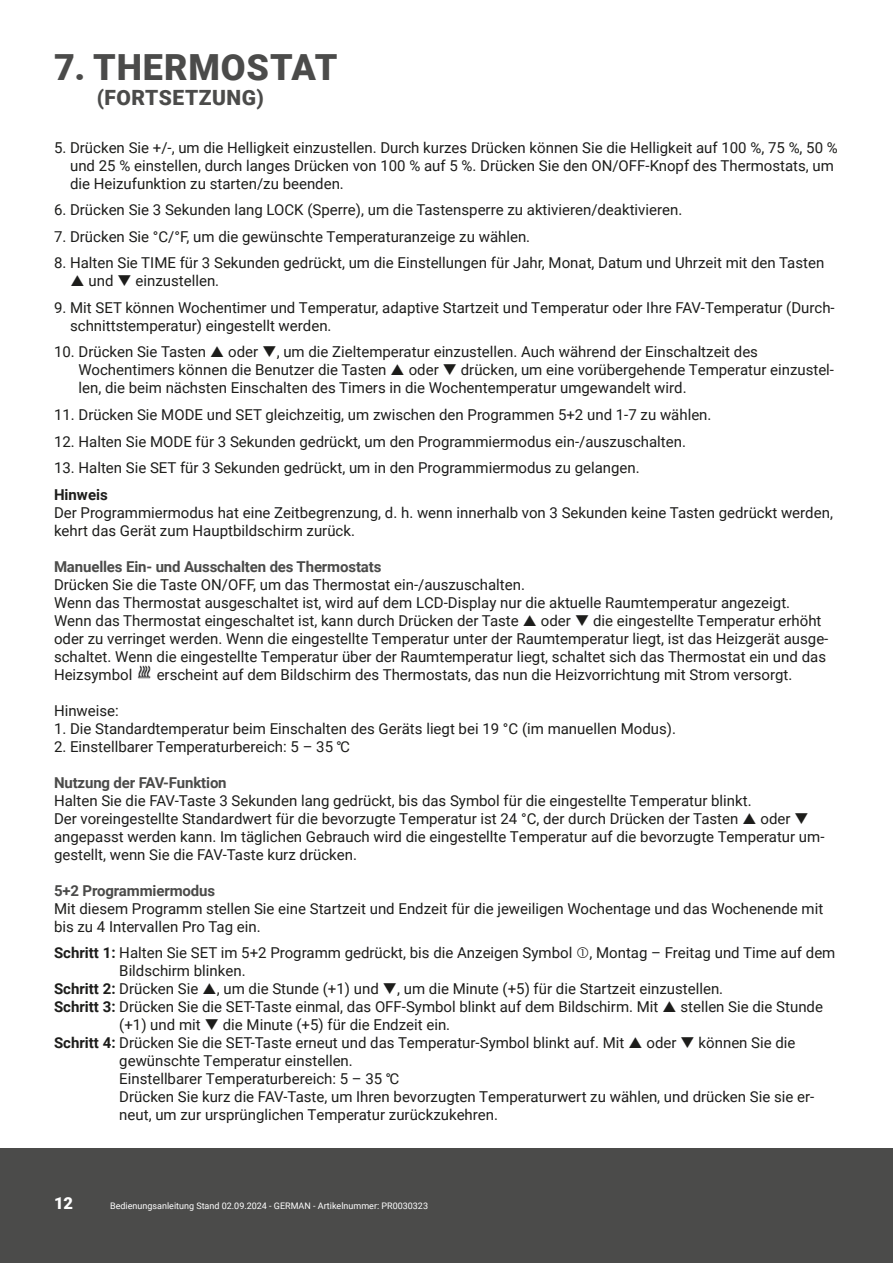
<style>
.page{position:relative;width:893px;height:1263px;background:#fff}
.page>*{position:absolute;margin:0;border:0;box-sizing:border-box;transform-origin:0 0}
.Große_Headline{font:900 36px "Roboto";letter-spacing:.025em;color:#4b4b4a}
.Große_Subheadline{font:900 21px "Roboto";letter-spacing:.025em;color:#4b4b4a}
.t1{font:900 16.5px "Roboto";color:#fff}
.Fließtext{font:15px/18px "Roboto";color:#1d1d1b}
.Auszeichnungen_schwarz{font:15px/18px "Roboto";color:#1d1d1b}
.Headlines_im_Fließtext{font:700 15px "Roboto";letter-spacing:-.01em;color:#4b4b4a}
.Auszeichnungen_schwarz-2{font:700 15px "Roboto";color:#1d1d1b}
.t2{font:9px "Roboto";color:#fff}
.s1{font-weight:700}
</style>
<div class="page">
<div style="left:0;top:1148px;width:893px;height:115px;background:#4b4b4a"></div>
<img style="left:137px;top:665px;width:14px;height:14px">
<p class="Große_Headline" style="left:54px;top:42px;width:285px">7. THERMOSTAT</p>
<p class="Große_Subheadline" style="left:97px;top:83px;width:168px">(FORTSETZUNG)</p>
<p class="Fließtext" style="left:70px;top:138px;width:769px;text-indent:-16px">5. Drücken Sie +/-, um die Helligkeit einzustellen. Durch kurzes Drücken können Sie die Helligkeit auf 100 %, 75 %, 50 % und 25 % einstellen, durch langes Drücken von 100 % auf 5 %. Drücken Sie den ON/OFF-Knopf des Thermostats, um die Heizufunktion zu starten/zu beenden.</p>
<p class="Fließtext" style="left:54px;top:201px;width:630px">6. Drücken Sie 3 Sekunden lang LOCK (Sperre), um die Tastensperre zu aktivieren/deaktivieren.</p>
<p class="Fließtext" style="left:54px;top:227px;width:478px">7. Drücken Sie °C/°F, um die gewünschte Temperaturanzeige zu wählen.</p>
<p class="Fließtext" style="left:88px;top:254px;width:737px;text-indent:-34px">8. Halten Sie TIME für 3 Sekunden gedrückt, um die Einstellungen für Jahr, Monat, Datum und Uhrzeit mit den Tasten und ❑ einzustellen.</p>
<p class="Fließtext" style="left:70px;top:298px;width:766px;text-indent:-16px">9. Mit SET können Wochentimer und Temperatur, adaptive Startzeit und Temperatur oder Ihre FAV-Temperatur (Durch&shy;schnittstemperatur) eingestellt werden.</p>
<p class="Fließtext" style="left:54px;top:343px;width:154px">10. Drücken Sie Tasten</p>
<p class="Fließtext" style="left:79px;top:343px;width:681px;text-indent:150px">oder ❑, um die Zieltemperatur einzustellen. Auch während der Einschaltzeit des<br>Wochentimers können die Benutzer die Tasten</p>
<p class="Fließtext" style="left:79px;top:361px;width:757px;text-indent:330px">oder ❑ drücken, um eine vorübergehende Temperatur einzustel&shy;len, die beim nächsten Einschalten des Timers in die Wochentemperatur umgewandelt wird.</p>
<p class="Fließtext" style="left:54px;top:405px;width:659px">11. Drücken Sie MODE und SET gleichzeitig, um zwischen den Programmen 5+2 und 1-7 zu wählen.</p>
<p class="Fließtext" style="left:54px;top:432px;width:633px">12. Halten Sie MODE für 3 Sekunden gedrückt, um den Programmiermodus ein-/auszuschalten.</p>
<p class="Fließtext" style="left:54px;top:458px;width:587px">13. Halten Sie SET für 3 Sekunden gedrückt, um in den Programmiermodus zu gelangen.</p>
<p class="Auszeichnungen_schwarz-2" style="left:54px;top:484px;width:55px">Hinweis</p>
<p class="Auszeichnungen_schwarz" style="left:54px;top:503px;width:780px">Der Programmiermodus hat eine Zeitbegrenzung, d. h. wenn innerhalb von 3 Sekunden keine Tasten gedrückt werden, kehrt das Gerät zum Hauptbildschirm zurück.</p>
<p class="Headlines_im_Fließtext" style="left:54px;top:556px;width:329px">Manuelles Ein- und Ausschalten des Thermostats</p>
<p class="Fließtext" style="left:54px;top:575px;width:738px">Drücken Sie die Taste ON/OFF, um das Thermostat ein-/auszuschalten.<br>Wenn das Thermostat ausgeschaltet ist, wird auf dem LCD-Display nur die aktuelle Raumtemperatur angezeigt.<br>Wenn das Thermostat eingeschaltet ist, kann durch Drücken der Taste</p>
<p class="Fließtext" style="left:54px;top:611px;width:776px;text-indent:487px">oder ❑ die eingestellte Temperatur erhöht oder zu verringet werden. Wenn die eingestellte Temperatur unter der Raumtemperatur liegt, ist das Heizgerät ausge&shy;schaltet. Wenn die eingestellte Temperatur über der Raumtemperatur liegt, schaltet sich das Thermostat ein und das Heizsymbol</p>
<p class="Fließtext" style="left:157px;top:665px;width:637px">erscheint auf dem Bildschirm des Thermostats, das nun die Heizvorrichtung mit Strom versorgt.</p>
<p class="Fließtext" style="left:54px;top:701px;width:66px">Hinweise:</p>
<p class="Fließtext" style="left:54px;top:719px;width:623px">1. Die Standardtemperatur beim Einschalten des Geräts liegt bei 19 °C (im manuellen Modus).</p>
<p class="Fließtext" style="left:54px;top:737px;width:298px">2. Einstellbarer Temperaturbereich: 5 – 35 ℃</p>
<p class="Headlines_im_Fließtext" style="left:54px;top:772px;width:174px">Nutzung der FAV-Funktion</p>
<p class="Fließtext" style="left:54px;top:791px;width:699px">Halten Sie die FAV-Taste 3 Sekunden lang gedrückt, bis das Symbol für die eingestellte Temperatur blinkt.<br>Der voreingestellte Standardwert für die bevorzugte Temperatur ist 24 °C, der durch Drücken der Tasten</p>
<p class="Fließtext" style="left:54px;top:809px;width:772px;text-indent:706px">oder ❑ angepasst werden kann. Im täglichen Gebrauch wird die eingestellte Temperatur auf die bevorzugte Temperatur um&shy;gestellt, wenn Sie die FAV-Taste kurz drücken.</p>
<p class="Headlines_im_Fließtext" style="left:54px;top:880px;width:163px">5+2 Programmiermodus</p>
<p class="Fließtext" style="left:54px;top:899px;width:771px">Mit diesem Programm stellen Sie eine Startzeit und Endzeit für die jeweiligen Wochentage und das Wochenende mit bis zu 4 Intervallen Pro Tag ein.</p>
<p class="Fließtext" style="left:119px;top:943px;width:718px;text-indent:-65px"><span class="s1">Schritt 1:</span> Halten Sie SET im 5+2 Programm gedrückt, bis die Anzeigen Symbol , Montag – Freitag und Time auf dem<br>Bildschirm blinken.</p>
<p class="Fließtext" style="left:54px;top:979px;width:671px"><span class="s1">Schritt 2:</span> Drücken Sie , um die Stunde (+1) und ❑, um die Minute (+5) für die Startzeit einzustellen.</p>
<p class="Fließtext" style="left:54px;top:997px;width:606px"><span class="s1">Schritt 3:</span> Drücken Sie die SET-Taste einmal, das OFF-Symbol blinkt auf dem Bildschirm. Mit</p>
<p class="Fließtext" style="left:680px;top:997px;width:144px">stellen Sie die Stunde</p>
<p class="Fließtext" style="left:119px;top:1015px;width:332px">(+1) und mit ❑ die Minute (+5) für die Endzeit ein.</p>
<p class="Fließtext" style="left:54px;top:1033px;width:572px"><span class="s1">Schritt 4:</span> Drücken Sie die SET-Taste erneut und das Temperatur-Symbol blinkt auf. Mit</p>
<p class="Fließtext" style="left:646px;top:1033px;width:151px">oder ❑ können Sie die</p>
<p class="Fließtext" style="left:119px;top:1051px;width:696px">gewünschte Temperatur einstellen.<br>Einstellbarer Temperaturbereich: 5 – 35 ℃<br>Drücken Sie kurz die FAV-Taste, um Ihren bevorzugten Temperaturwert zu wählen, und drücken Sie sie er&shy;neut, um zur ursprünglichen Temperatur zurückzukehren.</p>
<p class="t1" style="left:54px;top:1191px;width:21px">12</p>
<p class="t2" style="left:110px;top:1199px;width:319px">Bedienungsanleitung Stand 02.09.2024 - GERMAN - Artikelnummer: PR0030323</p>
</div>
